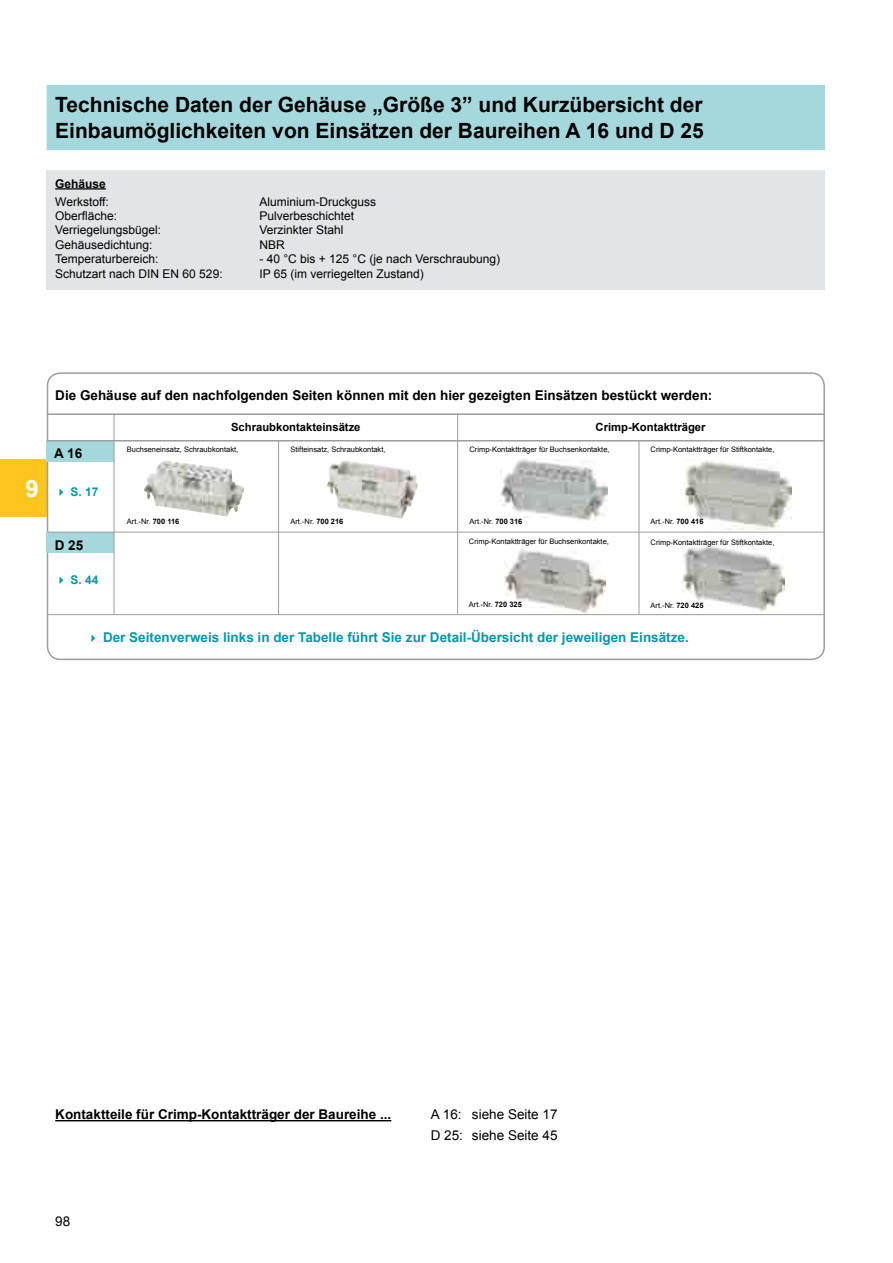
<style>
.page{position:relative;width:893px;height:1263px;background:#fff}
.page>*{position:absolute;margin:0;border:0;box-sizing:border-box;transform-origin:0 0}
.t1{font:700 24px "Arial";color:#fff}
.t2{font:700 21px/25.2px "Arial";color:#000}
.t3{font:700 13.5px "Arial";color:#000}
.t4{font:700 13.5px "Arial";color:#0099ab}
.t5{font:13.5px/21px "Arial";color:#000}
.t6{font:12px "Arial";color:#000}
.t7{font:700 12px "Arial";color:#0099ab}
.t8{font:700 12px "Arial";color:#000}
.t9{font:700 11.25px "Arial";color:#000}
.t10{font:7.5px "Arial";color:#000}
.s1{font-weight:700}
</style>
<div class="page">
<div style="left:0;top:459px;width:47px;height:58px;background:#fdc51d"></div>
<div style="left:47px;top:372px;width:778px;height:288px;border:2px solid #9c9d9f;border-radius:13px"></div>
<img style="left:505px;top:548px;width:100px;height:65px">
<img style="left:501px;top:459px;width:107px;height:62px">
<img style="left:684px;top:459px;width:107px;height:70px">
<img style="left:683px;top:546px;width:101px;height:66px">
<div style="left:47px;top:532px;width:67px;height:21px;background:#a5d8dd"></div>
<div style="left:47px;top:441px;width:67px;height:20px;background:#a5d8dd"></div>
<hr style="left:47px;top:413px;width:777px;height:2px;background:#9c9d9f">
<hr style="left:47px;top:440px;width:777px;height:1px;background:#9c9d9f">
<hr style="left:457px;top:413px;width:1px;height:202px;background:#9c9d9f">
<hr style="left:278px;top:440px;width:1px;height:175px;background:#9c9d9f">
<hr style="left:639px;top:441px;width:1px;height:174px;background:#9c9d9f">
<hr style="left:114px;top:413px;width:1px;height:202px;background:#9c9d9f">
<hr style="left:48px;top:532px;width:776px;height:1px;background:#9c9d9f">
<hr style="left:48px;top:614px;width:776px;height:1px;background:#9c9d9f">
<img style="left:327px;top:460px;width:91px;height:59px">
<div style="left:47px;top:85px;width:778px;height:65px;background:#a5d8dd"></div>
<div style="left:47px;top:170px;width:778px;height:119px;background:#e3e4e5"></div>
<hr style="left:55px;top:188px;width:51px;height:2px;background:#000">
<img style="left:144px;top:460px;width:100px;height:57px">
<hr style="left:55px;top:1120px;width:336px;height:1px;background:#000">
<h2 class="t2" style="left:55px;top:93px;width:650px">Technische Daten der Gehäuse „Größe 3” und Kurzübersicht der<br>Einbaumöglichkeiten von Einsätzen der Baureihen A 16 und D 25</h2>
<h3 class="t8" style="left:55px;top:175px;width:52px">Gehäuse</h3>
<h3 class="t6" style="left:55px;top:194px;width:55px">Werkstoff:</h3>
<h3 class="t6" style="left:259px;top:194px;width:118px">Aluminium-Druckguss</h3>
<h3 class="t6" style="left:55px;top:208px;width:64px">Oberfläche:</h3>
<h3 class="t6" style="left:259px;top:208px;width:96px">Pulverbeschichtet</h3>
<h3 class="t6" style="left:55px;top:222px;width:108px">Verriegelungsbügel:</h3>
<h3 class="t6" style="left:259px;top:222px;width:86px">Verzinkter Stahl</h3>
<h3 class="t6" style="left:55px;top:237px;width:99px">Gehäusedichtung:</h3>
<h3 class="t6" style="left:259px;top:237px;width:27px">NBR</h3>
<h3 class="t6" style="left:55px;top:251px;width:105px">Temperaturbereich:</h3>
<h3 class="t6" style="left:259px;top:251px;width:242px">- 40 °C bis + 125 °C (je nach Verschraubung)</h3>
<h3 class="t6" style="left:55px;top:266px;width:169px">Schutzart nach DIN EN 60 529:</h3>
<h3 class="t6" style="left:259px;top:266px;width:166px">IP 65 (im verriegelten Zustand)</h3>
<h1 class="t1" style="left:25px;top:473px;width:15px">9</h1>
<h3 class="t3" style="left:55px;top:386px;width:659px">Die Gehäuse auf den nachfolgenden Seiten können mit den hier gezeigten Einsätzen bestückt werden:</h3>
<h3 class="t3" style="left:54px;top:444px;width:30px">A 16</h3>
<h3 class="t7" style="left:55px;top:483px;width:45px">✔ S. 17</h3>
<h3 class="t3" style="left:55px;top:536px;width:30px">D 25</h3>
<h3 class="t7" style="left:55px;top:572px;width:45px">✔ S. 44</h3>
<h3 class="t9" style="left:231px;top:420px;width:131px">Schraubkontakteinsätze</h3>
<h3 class="t9" style="left:596px;top:419px;width:112px">Crimp-Kontaktträger</h3>
<p class="t10" style="left:127px;top:445px;width:113px">Buchseneinsatz, Schraubkontakt,</p>
<p class="t10" style="left:127px;top:517px;width:54px">Art.-Nr. <span class="s1">700 116</span></p>
<p class="t10" style="left:290px;top:445px;width:97px">Stifteinsatz, Schraubkontakt,</p>
<p class="t10" style="left:290px;top:517px;width:54px">Art.-Nr. <span class="s1">700 216</span></p>
<p class="t10" style="left:469px;top:445px;width:142px">Crimp-Kontaktträger für Buchsenkontakte,</p>
<p class="t10" style="left:651px;top:445px;width:125px">Crimp-Kontaktträger für Stiftkontakte,</p>
<p class="t10" style="left:469px;top:517px;width:54px">Art.-Nr. <span class="s1">700 316</span></p>
<p class="t10" style="left:651px;top:517px;width:54px">Art.-Nr. <span class="s1">700 416</span></p>
<p class="t10" style="left:469px;top:536px;width:142px">Crimp-Kontaktträger für Buchsenkontakte,</p>
<p class="t10" style="left:651px;top:537px;width:125px">Crimp-Kontaktträger für Stiftkontakte,</p>
<p class="t10" style="left:469px;top:599px;width:54px">Art.-Nr. <span class="s1">720 325</span></p>
<p class="t10" style="left:651px;top:600px;width:54px">Art.-Nr. <span class="s1">720 425</span></p>
<h3 class="t4" style="left:87px;top:629px;width:603px">✔ Der Seitenverweis links in der Tabelle führt Sie zur Detail-Übersicht der jeweiligen Einsätze.</h3>
<h3 class="t3" style="left:55px;top:1106px;width:338px">Kontaktteile für Crimp-Kontaktträger der Baureihe ...</h3>
<h3 class="t5" style="left:431px;top:1104px;width:128px">A 16: siehe Seite 17<br>D 25: siehe Seite 45</h3>
<h3 class="t5" style="left:55px;top:1211px;width:17px">98</h3>
</div>
